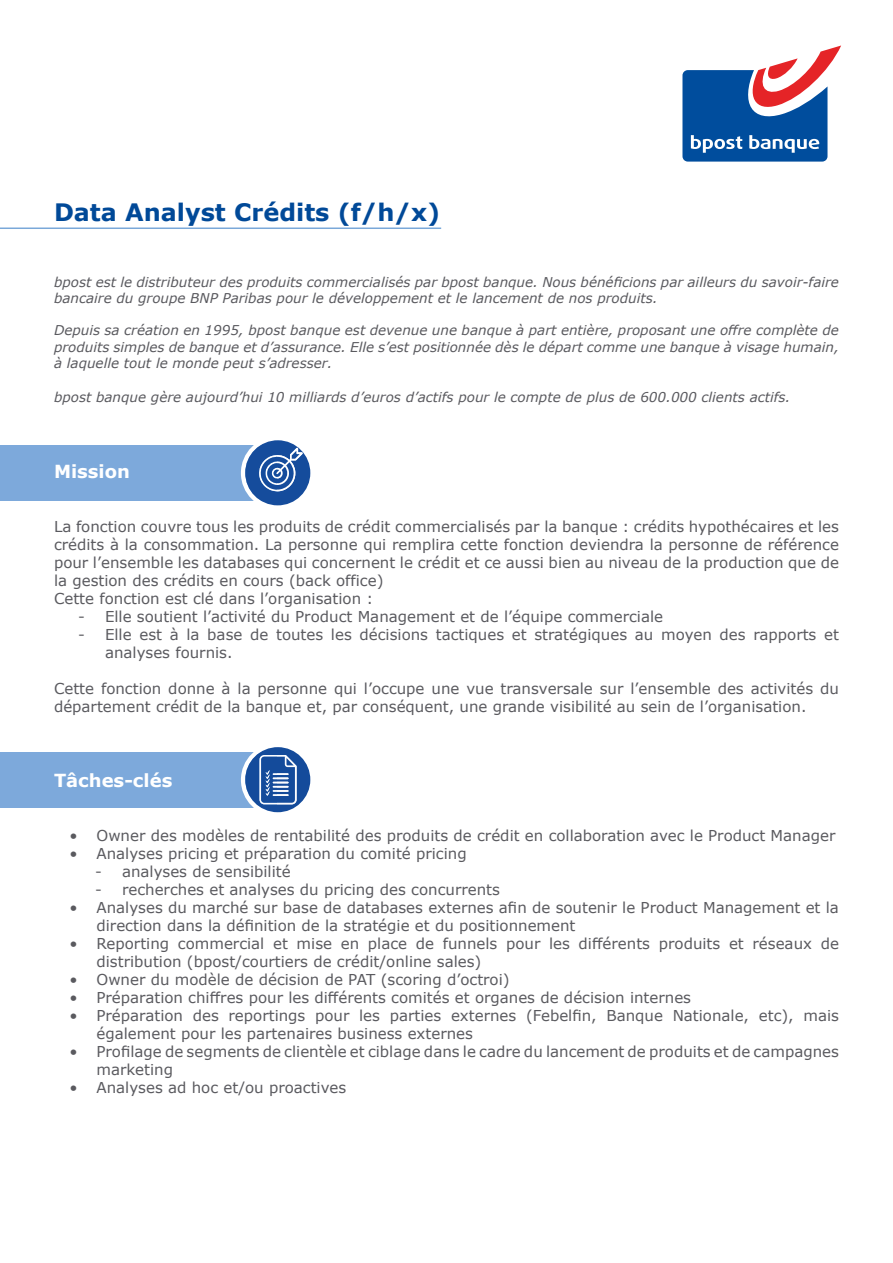
<style>
.page{position:relative;width:893px;height:1263px;background:#fff}
.page>*{position:absolute;margin:0;border:0;box-sizing:border-box;transform-origin:0 0}
.t1{font:700 24px "Verdana";color:#004998}
.t2{font:700 18px "Verdana";color:#fff}
.t3{font:15px/18px "Verdana";color:#5a5a5f}
.t4{font:italic 13.5px/16.2px "Verdana";color:#5a5a5f}
</style>
<div class="page">
<div style="left:0;top:752px;width:276px;height:55px;background:#7da9db"></div>
<svg style="left:241px;top:747px;width:70px;height:66px"></svg>
<div style="left:0;top:445px;width:276px;height:56px;background:#7da9db"></div>
<svg style="left:241px;top:440px;width:70px;height:66px"></svg>
<hr style="left:0;top:227px;width:441px;height:2px;background:#7aa8d9">
<svg style="left:682px;top:45px;width:159px;height:117px"></svg>
<h1 class="t1" style="left:54px;top:196px;width:388px">Data Analyst Crédits (f/h/x)</h1>
<p class="t4" style="left:54px;top:274px;width:786px">bpost est le distributeur des produits commercialisés par bpost banque. Nous bénéficions par ailleurs du savoir-faire bancaire du groupe BNP Paribas pour le développement et le lancement de nos produits.</p>
<p class="t4" style="left:54px;top:322px;width:786px;text-align:justify">Depuis sa création en 1995, bpost banque est devenue une banque à part entière, proposant une offre complète de produits simples de banque et d’assurance. Elle s’est positionnée dès le départ comme une banque à visage humain, à laquelle tout le monde peut s’adresser.</p>
<p class="t4" style="left:54px;top:389px;width:738px">bpost banque gère aujourd’hui 10 milliards d’euros d’actifs pour le compte de plus de 600.000 clients actifs.</p>
<p class="t2" style="left:54px;top:458px;width:77px">Mission</p>
<p class="t3" style="left:54px;top:517px;width:786px">La fonction couvre tous les produits de crédit commercialisés par la banque : crédits hypothécaires et les crédits à la consommation. La personne qui remplira cette fonction deviendra la personne de référence pour l’ensemble les databases qui concernent le crédit et ce aussi bien au niveau de la production que de la gestion des crédits en cours (back office)<br>Cette fonction est clé dans l’organisation :</p>
<p class="t3" style="left:78px;top:607px;width:587px">- Elle soutient l’activité du Product Management et de l’équipe commerciale</p>
<p class="t3" style="left:105px;top:625px;width:735px;text-indent:-27px">- Elle est à la base de toutes les décisions tactiques et stratégiques au moyen des rapports et analyses fournis.</p>
<p class="t3" style="left:54px;top:679px;width:786px">Cette fonction donne à la personne qui l’occupe une vue transversale sur l’ensemble des activités du département crédit de la banque et, par conséquent, une grande visibilité au sein de l’organisation.</p>
<p class="t2" style="left:54px;top:768px;width:120px">Tâches-clés</p>
<p class="t3" style="left:70px;top:826px;width:767px">• Owner des modèles de rentabilité des produits de crédit en collaboration avec le Product Manager</p>
<p class="t3" style="left:70px;top:844px;width:399px">• Analyses pricing et préparation du comité pricing</p>
<p class="t3" style="left:95px;top:862px;width:197px">- analyses de sensibilité</p>
<p class="t3" style="left:95px;top:880px;width:406px">- recherches et analyses du pricing des concurrents</p>
<p class="t3" style="left:97px;top:898px;width:744px;text-indent:-27px">• Analyses du marché sur base de databases externes afin de soutenir le Product Management et la direction dans la définition de la stratégie et du positionnement</p>
<p class="t3" style="left:97px;top:934px;width:744px;text-indent:-27px">• Reporting commercial et mise en place de funnels pour les différents produits et réseaux de distribution (bpost/courtiers de crédit/online sales)</p>
<p class="t3" style="left:70px;top:970px;width:442px">• Owner du modèle de décision de PAT (scoring d’octroi)</p>
<p class="t3" style="left:70px;top:988px;width:623px">• Préparation chiffres pour les différents comités et organes de décision internes</p>
<p class="t3" style="left:97px;top:1006px;width:744px;text-indent:-27px">• Préparation des reportings pour les parties externes (Febelfin, Banque Nationale, etc), mais également pour les partenaires business externes</p>
<p class="t3" style="left:97px;top:1042px;width:744px;text-indent:-27px">• Profilage de segments de clientèle et ciblage dans le cadre du lancement de produits et de campagnes marketing</p>
<p class="t3" style="left:70px;top:1078px;width:278px">• Analyses ad hoc et/ou proactives</p>
</div>
